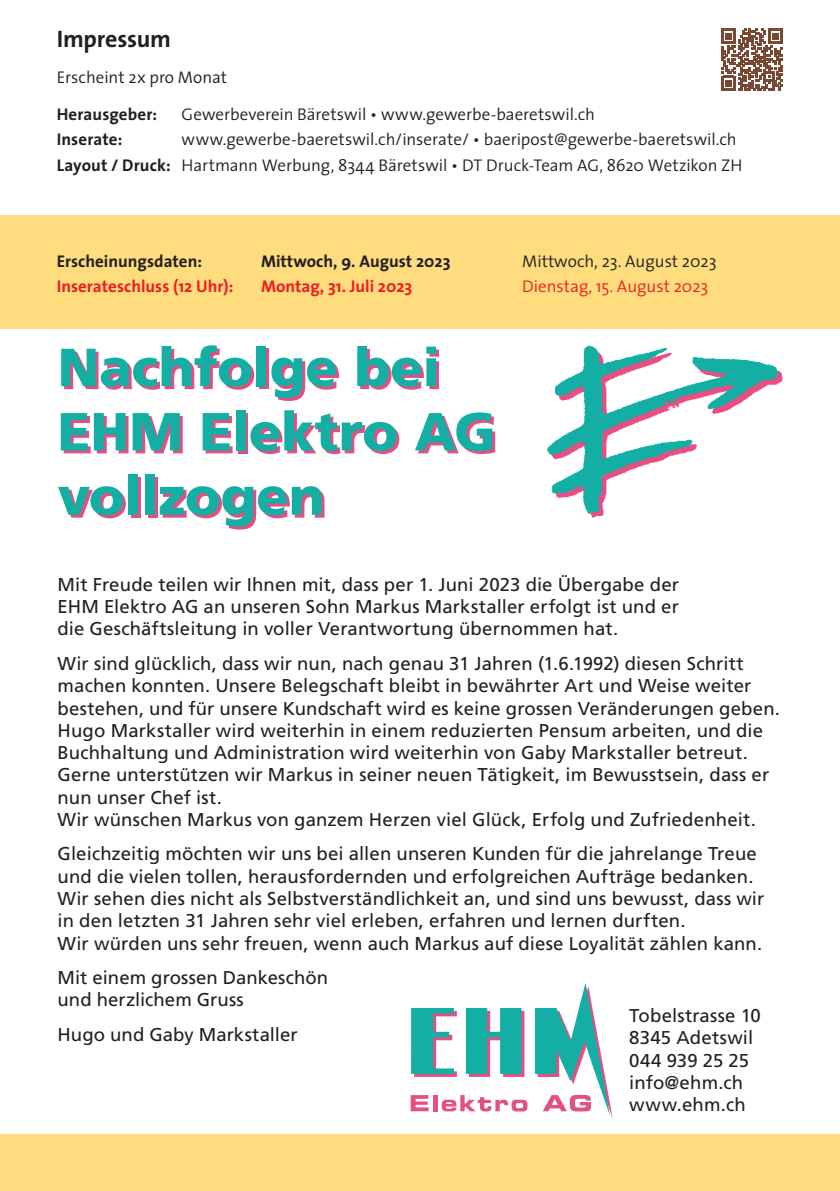
<style>
.page{position:relative;width:840px;height:1191px;background:#fff}
.page>*{position:absolute;margin:0;border:0;box-sizing:border-box;transform-origin:0 0}
.t1{font:900 53.6px/64.2px "Frutiger LT Std";letter-spacing:-.005em;color:#13afa5}
.t2{font:700 24px "The Sans";letter-spacing:-.01em;color:#231f20}
.t3{font:18.6px/22.2px "Frutiger LT Std";letter-spacing:.005em;color:#231f20}
.t4{font:300 17px/25.6px "The Sans";color:#231f20}
.t5{font:700 17px "The Sans";color:#231f20}
.t6{font:700 17px "The Sans";color:#ee1d23}
.t7{font:300 17px "The Sans";color:#ee1d23}
.s1{font-weight:700}
</style>
<div class="page">
<div style="left:0;top:215px;width:839px;height:114px;background:#ffdc7e"></div>
<div style="left:0;top:1134px;width:839px;height:57px;background:#ffdc7e"></div>
<svg style="left:721px;top:29px;width:61px;height:61px"></svg>
<svg style="left:410px;top:1095px;width:18px;height:16px"></svg>
<hr style="left:433px;top:1095px;width:4px;height:16px;background:#e44f84">
<svg style="left:441px;top:1095px;width:86px;height:16px"></svg>
<svg style="left:535px;top:983px;width:77px;height:133px"></svg>
<svg style="left:411px;top:1008px;width:45px;height:69px"></svg>
<svg style="left:465px;top:1008px;width:59px;height:69px;background:#54b1b0"></svg>
<img style="left:547px;top:345px;width:235px;height:173px">
<p class="t2" style="left:57px;top:19px;width:116px">Impressum</p>
<p class="t4" style="left:57px;top:64px;width:172px">Erscheint 2x pro Monat</p>
<p class="t5" style="left:57px;top:100px;width:102px">Herausgeber:</p>
<p class="t4" style="left:181px;top:101px;width:414px">Gewerbeverein Bäretswil • www.gewerbe-baeretswil.ch</p>
<p class="t5" style="left:57px;top:125px;width:67px">Inserate:</p>
<p class="t4" style="left:57px;top:126px;width:686px;text-indent:125px">www.gewerbe-baeretswil.ch/inserate/ • baeripost@gewerbe-baeretswil.ch<br><span class="s1">Layout / Druck:</span> Hartmann Werbung, 8344 Bäretswil • DT Druck-Team AG, 8620 Wetzikon ZH</p>
<p class="t5" style="left:57px;top:246px;width:147px">Erscheinungsdaten:</p>
<p class="t5" style="left:261px;top:246px;width:191px">Mittwoch, 9. August 2023</p>
<p class="t4" style="left:522px;top:247px;width:196px">Mittwoch, 23. August 2023</p>
<p class="t6" style="left:57px;top:271px;width:178px">Inserateschluss (12 Uhr):</p>
<p class="t6" style="left:261px;top:271px;width:153px">Montag, 31. Juli 2023</p>
<p class="t7" style="left:522px;top:272px;width:188px">Dienstag, 15. August 2023</p>
<h1 class="t1" style="left:57px;top:335px;width:439px">Nachfolge bei<br>EHM Elektro AG vollzogen</h1>
<p class="t3" style="left:57px;top:573px;width:622px;text-align:justify">Mit Freude teilen wir Ihnen mit, dass per 1. Juni 2023 die Übergabe der EHM Elektro AG an unseren Sohn Markus Markstaller erfolgt ist und er die Geschäftsleitung in voller Verantwortung übernommen hat.</p>
<p class="t3" style="left:57px;top:652px;width:723px">Wir sind glücklich, dass wir nun, nach genau 31 Jahren (1.6.1992) diesen Schritt machen konnten. Unsere Belegschaft bleibt in bewährter Art und Weise weiter bestehen, und für unsere Kundschaft wird es keine grossen Veränderungen geben.<br>Hugo Markstaller wird weiterhin in einem reduzierten Pensum arbeiten, und die Buchhaltung und Administration wird weiterhin von Gaby Markstaller betreut.<br>Gerne unterstützen wir Markus in seiner neuen Tätigkeit, im Bewusstsein, dass er nun unser Chef ist.<br>Wir wünschen Markus von ganzem Herzen viel Glück, Erfolg und Zufriedenheit.</p>
<p class="t3" style="left:57px;top:843px;width:708px">Gleichzeitig möchten wir uns bei allen unseren Kunden für die jahrelange Treue und die vielen tollen, herausfordernden und erfolgreichen Aufträge bedanken.<br>Wir sehen dies nicht als Selbstverständlichkeit an, und sind uns bewusst, dass wir in den letzten 31 Jahren sehr viel erleben, erfahren und lernen durften.<br>Wir würden uns sehr freuen, wenn auch Markus auf diese Loyalität zählen kann.</p>
<p class="t3" style="left:57px;top:966px;width:272px">Mit einem grossen Dankeschön und herzlichem Gruss</p>
<p class="t3" style="left:57px;top:1023px;width:241px">Hugo und Gaby Markstaller</p>
<p class="t3" style="left:629px;top:1004px;width:133px">Tobelstrasse 10<br>8345 Adetswil<br>044 939 25 25 info@ehm.ch www.ehm.ch</p>
</div>
